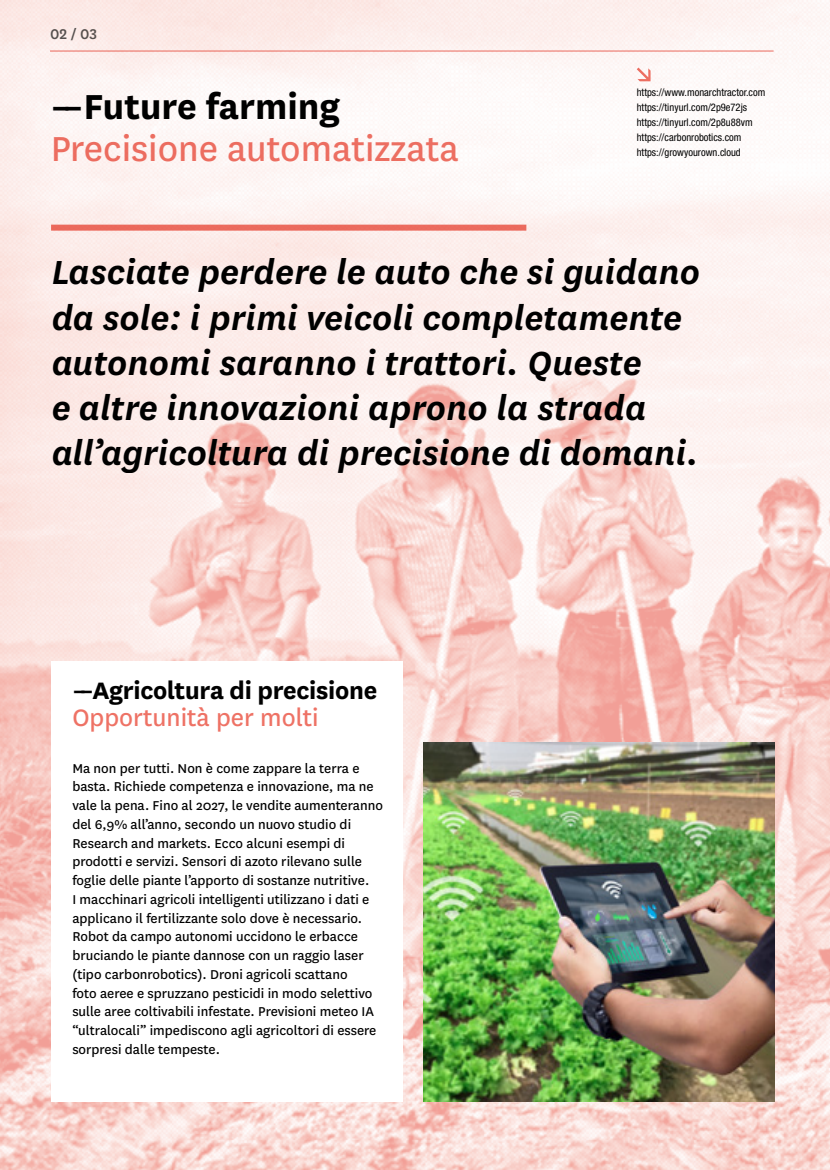
<style>
.page{position:relative;width:830px;height:1170px;background:#fff}
.page>*{position:absolute;margin:0;border:0;box-sizing:border-box;transform-origin:0 0}
.t1{font:40.5px "National";color:#ee7265}
.t2{font:700 40.5px "National";color:#000}
.t3{font:italic 600 39px/45px "National";color:#000}
.t4{font:700 27.75px "National";letter-spacing:-.01em;color:#000}
.t5{font:27.75px "National";color:#ee7265}
.t6{font:500 16.5px "National";color:#575756}
.t7{font:15px/18.8px "National";color:#000}
.t8{font:condensed 10.5px/15px "Helvetica Neue LT Std";color:#000}
</style>
<div class="page">
<img style="left:0;top:0;width:829px;height:1169px">
<img style="left:423px;top:743px;width:351px;height:358px">
<div style="left:51px;top:661px;width:351px;height:440px;background:#fff"></div>
<hr style="left:50px;top:50px;width:723px;height:2px;background:#f29e96">
<div style="left:51px;top:225px;width:475px;height:6px;background:#eb6a5d"></div>
<svg style="left:636px;top:68px;width:14px;height:13px"></svg>
<p class="t6" style="left:50px;top:23px;width:49px">02 / 03</p>
<h1 class="t2" style="left:50px;top:78px;width:291px">––Future farming</h1>
<h1 class="t1" style="left:50px;top:121px;width:410px">Precisione automatizzata</h1>
<p class="t8" style="left:636px;top:85px;width:130px">https://www.monarchtractor.com https://tinyurl.com/2p9e72js https://tinyurl.com/2p8u88vm https://carbonrobotics.com https://growyourown.cloud</p>
<h2 class="t3" style="left:51px;top:248px;width:650px">Lasciate perdere le auto che si guidano da sole: i primi veicoli completamente autonomi saranno i trattori. Queste<br>e altre innovazioni aprono la strada all’agricoltura di precisione di domani.</h2>
<h3 class="t4" style="left:72px;top:671px;width:306px">––Agricoltura di precisione</h3>
<h3 class="t5" style="left:72px;top:699px;width:248px">Opportunità per molti</h3>
<p class="t7" style="left:72px;top:757px;width:312px">Ma non per tutti. Non è come zappare la terra e basta. Richiede competenza e innovazione, ma ne vale la pena. Fino al 2027, le vendite aumenteranno del 6,9% all’anno, secondo un nuovo studio di Research and markets. Ecco alcuni esempi di prodotti e servizi. Sensori di azoto rilevano sulle foglie delle piante l’apporto di sostanze nutritive.<br>I macchinari agricoli intelligenti utilizzano i dati e applicano il fertilizzante solo dove è necessario.<br>Robot da campo autonomi uccidono le erbacce bruciando le piante dannose con un raggio laser (tipo carbonrobotics). Droni agricoli scattano<br>foto aeree e spruzzano pesticidi in modo selettivo sulle aree coltivabili infestate. Previsioni meteo IA “ultralocali” impediscono agli agricoltori di essere sorpresi dalle tempeste.</p>
</div>
